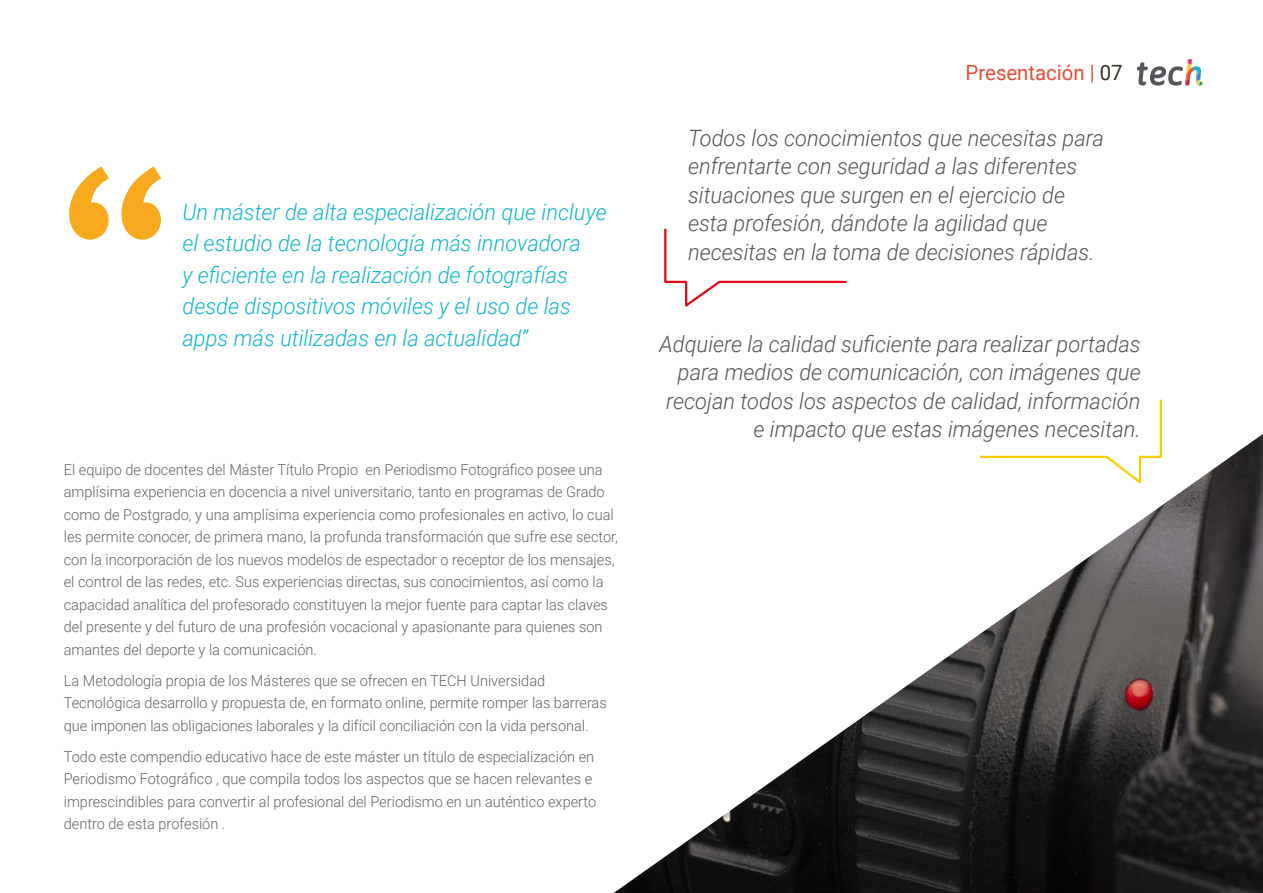
<style>
.page{position:relative;width:1263px;height:893px;background:#fff}
.page>*{position:absolute;margin:0;border:0;box-sizing:border-box;transform-origin:0 0}
.t1{font:italic 300 22.5px/28.5px "Roboto";color:#52555b}
.t2{font:italic 300 22.5px/31.5px "Roboto";color:#0fb6cf}
.t3{font:21px "Roboto";color:#e94d35}
.t4{font:300 15px/22.5px "Roboto";color:#61646a}
.s1{color:#312e20}
</style>
<div class="page">
<svg style="left:69px;top:166px;width:92px;height:74px"></svg>
<img style="left:614px;top:434px;width:649px;height:459px">
<svg style="left:664px;top:228px;width:183px;height:79px"></svg>
<svg style="left:978px;top:399px;width:185px;height:88px"></svg>
<svg style="left:1137px;top:59px;width:65px;height:27px"></svg>
<h1 class="t2" style="left:182px;top:195px;width:426px">Un máster de alta especialización que incluye el estudio de la tecnología más innovadora<br>y eficiente en la realización de fotografías desde dispositivos móviles y el uso de las apps más utilizadas en la actualidad”</h1>
<p class="t4" style="left:64px;top:458px;width:556px">El equipo de docentes del Máster Título Propio en Periodismo Fotográfico posee una amplísima experiencia en docencia a nivel universitario, tanto en programas de Grado como de Postgrado, y una amplísima experiencia como profesionales en activo, lo cual les permite conocer, de primera mano, la profunda transformación que sufre ese sector, con la incorporación de los nuevos modelos de espectador o receptor de los mensajes, el control de las redes, etc. Sus experiencias directas, sus conocimientos, así como la capacidad analítica del profesorado constituyen la mejor fuente para captar las claves del presente y del futuro de una profesión vocacional y apasionante para quienes son amantes del deporte y la comunicación.</p>
<p class="t4" style="left:64px;top:669px;width:544px">La Metodología propia de los Másteres que se ofrecen en TECH Universidad<br>Tecnológica desarrollo y propuesta de, en formato online, permite romper las barreras que imponen las obligaciones laborales y la difícil conciliación con la vida personal.</p>
<p class="t4" style="left:64px;top:745px;width:534px">Todo este compendio educativo hace de este máster un título de especialización en Periodismo Fotográfico , que compila todos los aspectos que se hacen relevantes e imprescindibles para convertir al profesional del Periodismo en un auténtico experto dentro de esta profesión .</p>
<h2 class="t3" style="left:966px;top:57px;width:159px">Presentación | <span class="s1">07</span></h2>
<h1 class="t1" style="left:688px;top:123px;width:417px">Todos los conocimientos que necesitas para enfrentarte con seguridad a las diferentes situaciones que surgen en el ejercicio de esta profesión, dándote la agilidad que necesitas en la toma de decisiones rápidas.</h1>
<h1 class="t1" style="left:659px;top:328px;width:483px;text-align:right">Adquiere la calidad suficiente para realizar portadas para medios de comunicación, con imágenes que recojan todos los aspectos de calidad, información e impacto que estas imágenes necesitan.</h1>
</div>
